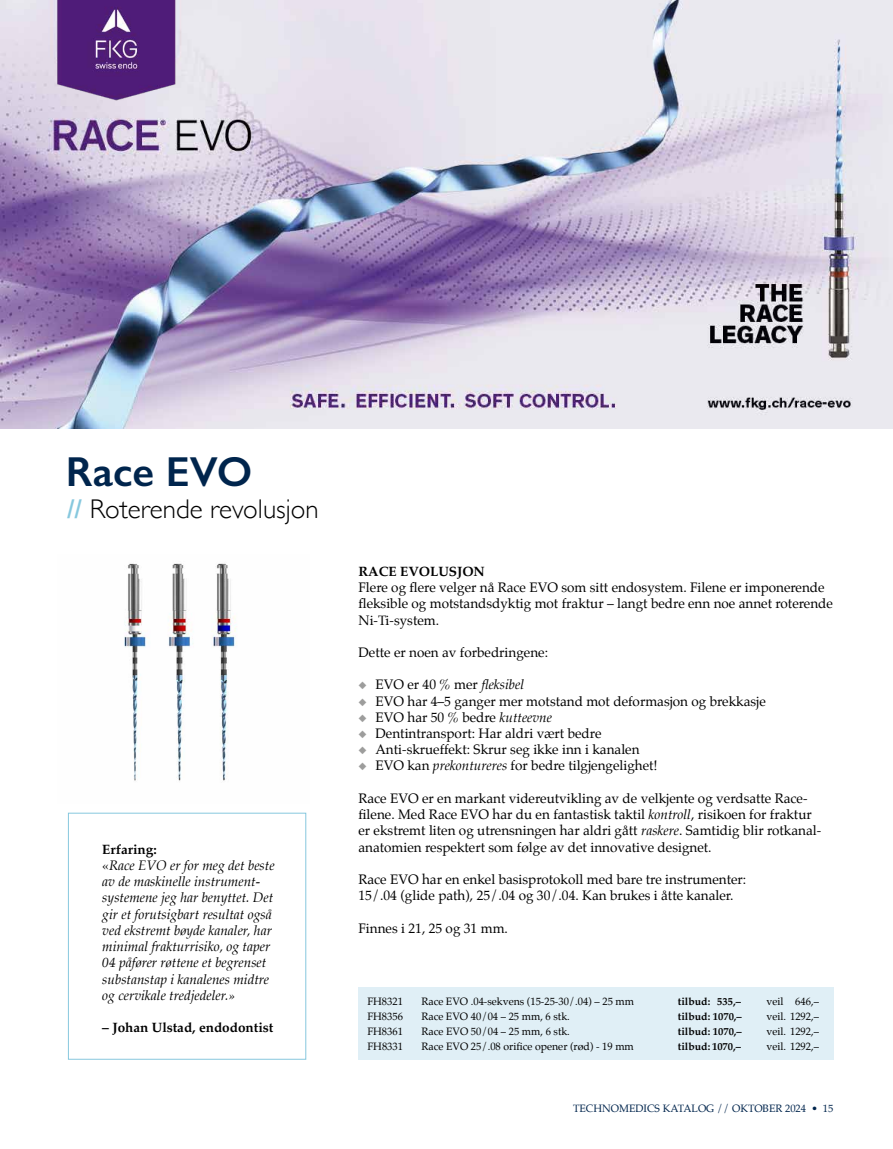
<style>
.page{position:relative;width:893px;height:1149px;background:#fff}
.page>*{position:absolute;margin:0;border:0;box-sizing:border-box;transform-origin:0 0}
.t1{font:600 42px "Gill Sans";color:#00254d}
.t2{font:300 27px "Gill Sans";color:#000}
.t3{font:13.5px/16.2px "Palatino";color:#000}
.t4{font:italic 13.5px/16.2px "Palatino";color:#000}
.t5{font:700 13.5px "Palatino";color:#000}
.t6{font:10.5px "Palatino";color:#000}
.t7{font:700 10.5px "Palatino";color:#000}
.t8{font:10.5px "Palatino";color:#00254d}
.s1{font-weight:600;color:#87c8de}
.s2{font-weight:700;font-style:normal}
.s3{font-style:normal}
.s4{color:#9d9d9c}
.s5{font-style:italic}
</style>
<div class="page">
<div style="left:358px;top:986px;width:475px;height:73px;background:#e0eff6"></div>
<img style="left:0;top:0;width:893px;height:428px">
<div style="left:68px;top:812px;width:238px;height:247px;border:1px solid #87c8de"></div>
<img style="left:1px;top:0;width:231px;height:112px">
<img style="left:124px;top:563px;width:113px;height:218px">
<h1 class="t1" style="left:66px;top:446px;width:188px">Race EVO</h1>
<h2 class="t2" style="left:67px;top:487px;width:253px"><span class="s1">//</span> Roterende revolusjon</h2>
<p class="t4" style="left:102px;top:840px;width:174px"><span class="s2">Erfaring:<br></span><span class="s3">«</span>Race EVO er for meg det beste av de maskinelle instrument&shy;systemene jeg har benyttet. Det gir et forutsigbart resultat også ved ekstremt bøyde kanaler, har minimal frakturrisiko, og taper<br>04 påfører røttene et begrenset substanstap i kanalenes midtre og cervikale tredjedeler.»</p>
<p class="t5" style="left:102px;top:1015px;width:172px">– Johan Ulstad, endodontist</p>
<p class="t5" style="left:358px;top:559px;width:128px">RACE EVOLUSJON</p>
<p class="t3" style="left:358px;top:579px;width:476px">Flere og flere velger nå Race EVO som sitt endosystem. Filene er imponerende fleksible og motstandsdyktig mot fraktur – langt bedre enn noe annet roterende<br>Ni-Ti-system.</p>
<p class="t3" style="left:358px;top:644px;width:191px">Dette er noen av forbedringene:</p>
<p class="t3" style="left:358px;top:676px;width:167px"><span class="s4">◆</span> EVO er 40 % mer <span class="s5">fleksibel</span></p>
<p class="t3" style="left:358px;top:692px;width:409px"><span class="s4">◆</span> EVO har 4–5 ganger mer motstand mot deformasjon og brekkasje</p>
<p class="t3" style="left:358px;top:708px;width:195px"><span class="s4">◆</span> EVO har 50 % bedre <span class="s5">kutteevne</span></p>
<p class="t3" style="left:358px;top:725px;width:244px"><span class="s4">◆</span> Dentintransport: Har aldri vært bedre</p>
<p class="t3" style="left:358px;top:741px;width:283px"><span class="s4">◆</span> Anti-skrueffekt: Skrur seg ikke inn i kanalen</p>
<p class="t3" style="left:358px;top:757px;width:300px"><span class="s4">◆</span> EVO kan <span class="s5">prekontureres</span> for bedre tilgjengelighet!</p>
<p class="t3" style="left:358px;top:789px;width:464px">Race EVO er en markant videreutvikling av de velkjente og verdsatte Race&shy;filene. Med Race EVO har du en fantastisk taktil <span class="s5">kontroll</span>, risikoen for fraktur er ekstremt liten og utrensningen har aldri gått <span class="s5">raskere</span>. Samtidig blir rotkanal&shy;anatomien respektert som følge av det innovative designet.</p>
<p class="t3" style="left:358px;top:870px;width:389px">Race EVO har en enkel basisprotokoll med bare tre instrumenter:<br>15/.04 (glide path), 25/.04 og 30/.04. Kan brukes i åtte kanaler.</p>
<p class="t3" style="left:358px;top:919px;width:151px">Finnes i 21, 25 og 31 mm.</p>
<p class="t6" style="left:367px;top:992px;width:37px">FH8321</p>
<p class="t6" style="left:421px;top:992px;width:214px">Race EVO .04-sekvens (15-25-30/.04) – 25 mm</p>
<p class="t7" style="left:678px;top:992px;width:64px">tilbud: 535,–</p>
<p class="t6" style="left:766px;top:992px;width:54px">veil 646,–</p>
<p class="t6" style="left:367px;top:1007px;width:37px">FH8356</p>
<p class="t6" style="left:421px;top:1007px;width:150px">Race EVO 40/04 – 25 mm, 6 stk.</p>
<p class="t7" style="left:678px;top:1007px;width:65px">tilbud: 1070,–</p>
<p class="t6" style="left:766px;top:1007px;width:54px">veil. 1292,–</p>
<p class="t6" style="left:367px;top:1022px;width:37px">FH8361</p>
<p class="t6" style="left:421px;top:1022px;width:150px">Race EVO 50/04 – 25 mm, 6 stk.</p>
<p class="t7" style="left:678px;top:1022px;width:65px">tilbud: 1070,–</p>
<p class="t6" style="left:766px;top:1022px;width:54px">veil. 1292,–</p>
<p class="t6" style="left:367px;top:1037px;width:37px">FH8331</p>
<p class="t6" style="left:421px;top:1037px;width:214px">Race EVO 25/.08 orifice opener (rød) - 19 mm</p>
<p class="t7" style="left:678px;top:1037px;width:64px">tilbud: 1070,–</p>
<p class="t6" style="left:766px;top:1037px;width:54px">veil. 1292,–</p>
<p class="t8" style="left:573px;top:1099px;width:262px">TECHNOMEDICS KATALOG // OKTOBER 2024 • 15</p>
</div>
